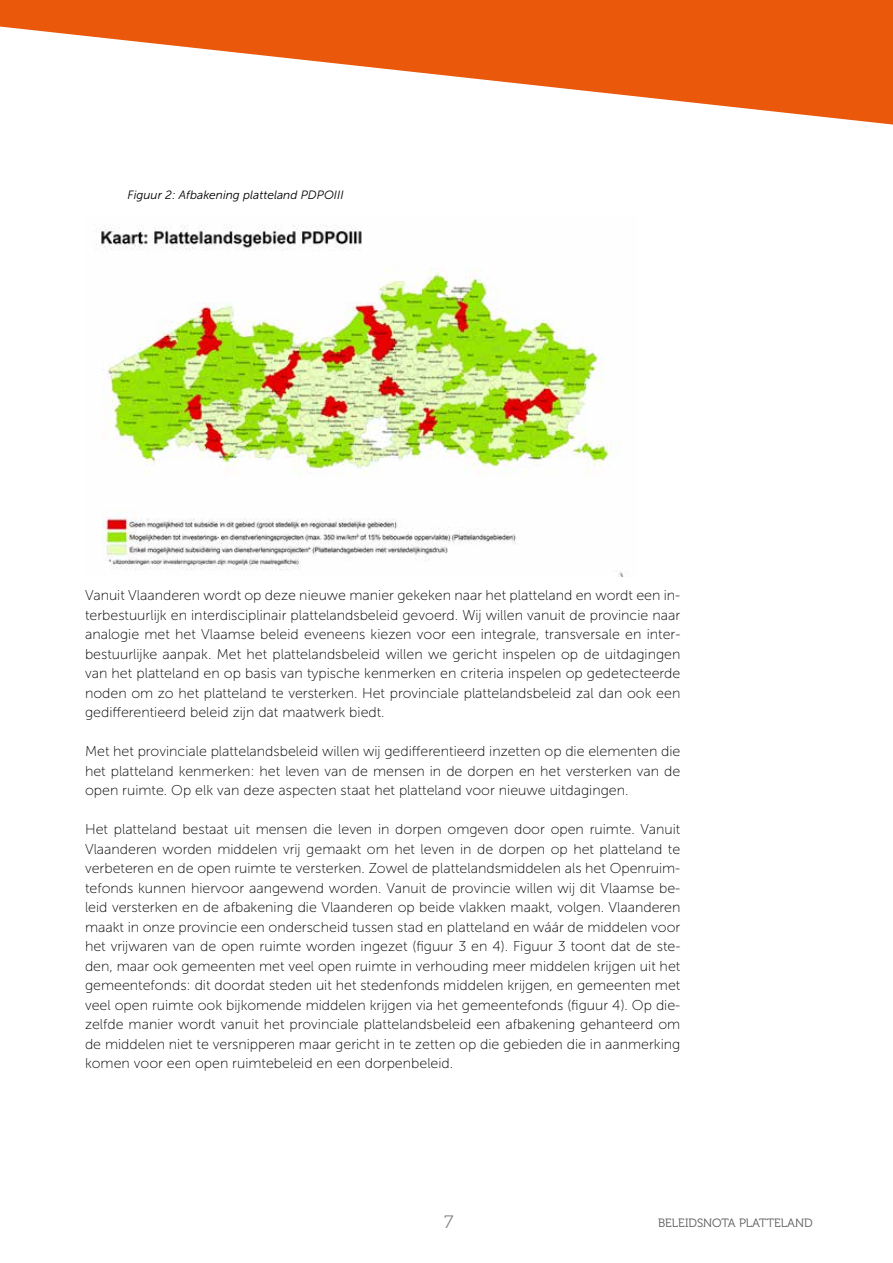
<style>
.page{position:relative;width:893px;height:1263px;background:#fff}
.page>*{position:absolute;margin:0;border:0;box-sizing:border-box;transform-origin:0 0}
.t1{font:18px "Museo Cyrl 300";color:#8b8b8a}
.t2{font:14.25px/19.5px "Museo Sans 100";color:#000;text-align:justify}
.t3{font:italic 12px "Museo Sans 300";color:#000}
.t4{font:12px "Museo Cyrl 300";color:#575756}
</style>
<div class="page">
<img style="left:99px;top:225px;width:524px;height:351px">
<svg style="left:0;top:0;width:893px;height:125px;fill:#ea580c"></svg>
<p class="t3" style="left:128px;top:188px;width:218px">Figuur 2: Afbakening platteland PDPOIII</p>
<p class="t2" style="left:85px;top:586px;width:597px">Vanuit Vlaanderen wordt op deze nieuwe manier gekeken naar het platteland en wordt een in&shy;terbestuurlijk en interdisciplinair plattelandsbeleid gevoerd. Wij willen vanuit de provincie naar analogie met het Vlaamse beleid eveneens kiezen voor een integrale, transversale en inter&shy;bestuurlijke aanpak. Met het plattelandsbeleid willen we gericht inspelen op de uitdagingen van het platteland en op basis van typische kenmerken en criteria inspelen op gedetecteerde noden om zo het platteland te versterken. Het provinciale plattelandsbeleid zal dan ook een gedifferentieerd beleid zijn dat maatwerk biedt.</p>
<p class="t2" style="left:85px;top:741px;width:597px">Met het provinciale plattelandsbeleid willen wij gedifferentieerd inzetten op die elementen die het platteland kenmerken: het leven van de mensen in de dorpen en het versterken van de open ruimte. Op elk van deze aspecten staat het platteland voor nieuwe uitdagingen.</p>
<p class="t2" style="left:85px;top:819px;width:597px">Het platteland bestaat uit mensen die leven in dorpen omgeven door open ruimte. Vanuit Vlaanderen worden middelen vrij gemaakt om het leven in de dorpen op het platteland te verbeteren en de open ruimte te versterken. Zowel de plattelandsmiddelen als het Openruim&shy;tefonds kunnen hiervoor aangewend worden. Vanuit de provincie willen wij dit Vlaamse be&shy;leid versterken en de afbakening die Vlaanderen op beide vlakken maakt, volgen. Vlaanderen maakt in onze provincie een onderscheid tussen stad en platteland en wáár de middelen voor het vrijwaren van de open ruimte worden ingezet (figuur 3 en 4). Figuur 3 toont dat de ste&shy;den, maar ook gemeenten met veel open ruimte in verhouding meer middelen krijgen uit het gemeentefonds: dit doordat steden uit het stedenfonds middelen krijgen, en gemeenten met veel open ruimte ook bijkomende middelen krijgen via het gemeentefonds (figuur 4). Op die&shy;zelfde manier wordt vanuit het provinciale plattelandsbeleid een afbakening gehanteerd om de middelen niet te versnipperen maar gericht in te zetten op die gebieden die in aanmerking komen voor een open ruimtebeleid en een dorpenbeleid.</p>
<p class="t1" style="left:444px;top:1212px;width:11px">7</p>
<p class="t4" style="left:658px;top:1217px;width:156px">BELEIDSNOTA PLATTELAND</p>
</div>
